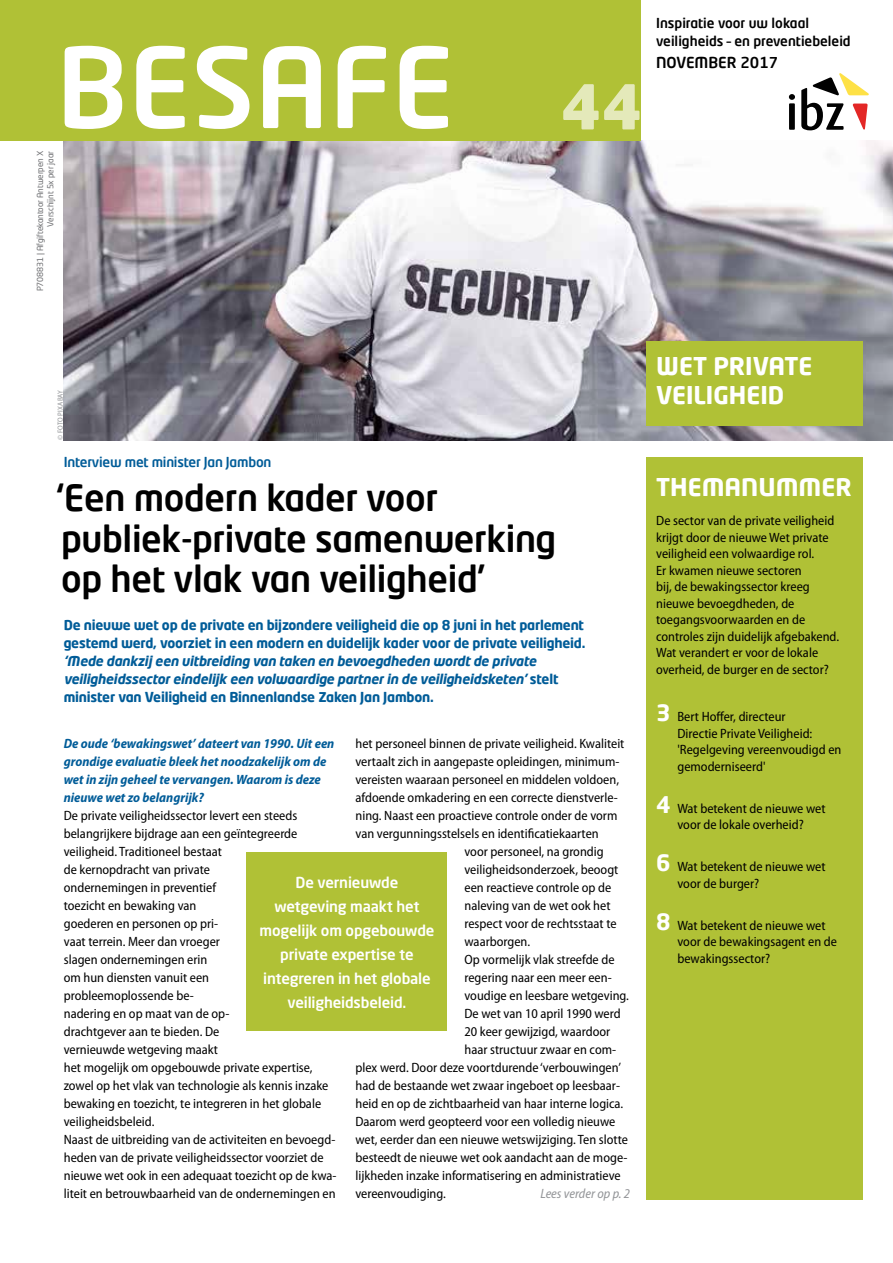
<style>
.page{position:relative;width:893px;height:1263px;background:#fff}
.page>*{position:absolute;margin:0;border:0;box-sizing:border-box;transform-origin:0 0}
.t1{font:500 109.65px "Neo Tech Pro";letter-spacing:.005em;color:#fff}
.t2{font:500 36px/40.5px "Neo Tech Pro";letter-spacing:-.01em;color:#000}
.t3{font:700 24px/28.5px "Neo Tech Pro";color:#fff}
.t4{font:15px/24px "Neo Sans Std Medium TR";letter-spacing:-.01em;color:#fff;text-align:center}
.t5{font:500 15px "Neo Tech Pro";color:#000}
.t6{font:semi-condensed 13.5px/18px "Myriad Pro";color:#000}
.t7{font:italic 700 13.5px/18px "Neo Tech Pro";letter-spacing:-.015em;color:#005c98}
.t8{font:italic 700 semi-condensed 13.5px/18px "Myriad Pro";color:#005c98}
.t9{font:700 13.5px/18px "Neo Tech Pro";letter-spacing:-.015em;color:#005c98}
.t10{font:500 13.5px/18px "Neo Tech Pro";color:#000}
.t11{font:500 13.5px "Neo Tech Pro";letter-spacing:-.015em;color:#005c98}
.t12{font:italic semi-condensed 13.5px "Myriad Pro";color:#939598}
.t13{font:8.25px/10.5px "Neo Tech Pro";letter-spacing:-.01em;color:#6d6e71;text-align:right}
.t14{font:semi-condensed 7.5px "Myriad Pro";letter-spacing:.02em;color:#939598}
.s1{font-weight:900;font-size:60.9px}
.s2{font-style:normal}
.s3{font-family:"Neo Tech Pro";font-weight:700;font-stretch:normal;font-size:22.5px;color:#fff}
</style>
<div class="page">
<img style="left:64px;top:140px;width:829px;height:300px">
<svg style="left:789px;top:73px;width:80px;height:57px"></svg>
<div style="left:0;top:0;width:640px;height:140px;background:#b0c136"></div>
<div style="left:647px;top:342px;width:216px;height:84px;background:#b0c136"></div>
<div style="left:647px;top:457px;width:216px;height:742px;background:#b0c136"></div>
<div style="left:247px;top:853px;width:200px;height:178px;background:#b0c136"></div>
<p class="t13" style="left:35px;top:291px;width:142px;rotate:-90deg">P708831 | Afgiftekantoor Antwerpen X<br>Verschijnt 5x per jaar</p>
<h1 class="t1" style="left:56px;top:18px;width:587px">BESAFE <span class="s1">44</span></h1>
<p class="t10" style="left:656px;top:13px;width:196px">Inspiratie voor uw lokaal veiligheids – en preventiebeleid</p>
<p class="t5" style="left:656px;top:53px;width:124px">NOVEMBER 2017</p>
<p class="t14" style="left:56px;top:440px;width:51px;rotate:-90deg">© FOTO PIXABAY</p>
<p class="t11" style="left:64px;top:454px;width:209px">Interview met minister Jan Jambon</p>
<h2 class="t2" style="left:56px;top:477px;width:501px">‘Een modern kader voor publiek-private samenwerking op het vlak van veiligheid’</h2>
<p class="t9" style="left:64px;top:615px;width:523px">De nieuwe wet op de private en bijzondere veiligheid die op 8 juni in het parlement gestemd werd, voorziet in een modern en duidelijk kader voor de private veiligheid.</p>
<p class="t7" style="left:64px;top:651px;width:496px">‘Mede dankzij een uitbreiding van taken en bevoegdheden wordt de private veiligheidssector eindelijk een volwaardige partner in de veiligheidsketen’ <span class="s2">stelt minister van Veiligheid en Binnenlandse Zaken Jan Jambon.</span></p>
<p class="t6" style="left:355px;top:734px;width:270px">het personeel binnen de private veiligheid. Kwaliteit</p>
<p class="t6" style="left:355px;top:752px;width:265px">vertaalt zich in aangepaste opleidingen, minimum-</p>
<p class="t6" style="left:355px;top:770px;width:265px">vereisten waaraan personeel en middelen voldoen,</p>
<p class="t6" style="left:355px;top:788px;width:264px">afdoende omkadering en een correcte dienstverle-</p>
<p class="t6" style="left:355px;top:806px;width:263px">ning. Naast een proactieve controle onder de vorm</p>
<p class="t6" style="left:355px;top:824px;width:245px">van vergunningsstelsels en identificatiekaarten</p>
<p class="t6" style="left:464px;top:842px;width:141px">voor personeel, na grondig</p>
<p class="t6" style="left:464px;top:860px;width:155px">veiligheidsonderzoek, beoogt</p>
<p class="t6" style="left:464px;top:878px;width:148px">een reactieve controle op de</p>
<p class="t6" style="left:464px;top:896px;width:148px">naleving van de wet ook het</p>
<p class="t6" style="left:464px;top:914px;width:154px">respect voor de rechtsstaat te</p>
<p class="t6" style="left:464px;top:932px;width:67px">waarborgen.</p>
<p class="t6" style="left:464px;top:950px;width:152px">Op vormelijk vlak streefde de</p>
<p class="t6" style="left:464px;top:968px;width:149px">regering naar een meer een-</p>
<p class="t6" style="left:464px;top:986px;width:166px">voudige en leesbare wetgeving.</p>
<p class="t6" style="left:464px;top:1004px;width:158px">De wet van 10 april 1990 werd</p>
<p class="t6" style="left:464px;top:1022px;width:147px">20 keer gewijzigd, waardoor</p>
<p class="t6" style="left:464px;top:1040px;width:153px">haar structuur zwaar en com-</p>
<p class="t6" style="left:355px;top:1058px;width:267px">plex werd. Door deze voortdurende ‘verbouwingen’</p>
<p class="t6" style="left:355px;top:1076px;width:266px">had de bestaande wet zwaar ingeboet op leesbaar-</p>
<p class="t6" style="left:355px;top:1094px;width:269px">heid en op de zichtbaarheid van haar interne logica.</p>
<p class="t6" style="left:355px;top:1112px;width:261px">Daarom werd geopteerd voor een volledig nieuwe</p>
<p class="t6" style="left:355px;top:1130px;width:274px">wet, eerder dan een nieuwe wetswijziging. Ten slotte</p>
<p class="t6" style="left:355px;top:1148px;width:274px">besteedt de nieuwe wet ook aandacht aan de moge-</p>
<p class="t6" style="left:355px;top:1166px;width:267px">lijkheden inzake informatisering en administratieve</p>
<p class="t6" style="left:355px;top:1184px;width:92px">vereenvoudiging.</p>
<p class="t12" style="left:540px;top:1185px;width:91px">Lees verder op p. 2</p>
<p class="t8" style="left:64px;top:734px;width:272px">De oude ‘bewakingswet’ dateert van 1990. Uit een grondige evaluatie bleek het noodzakelijk om de wet in zijn geheel te vervangen. Waarom is deze nieuwe wet zo belangrijk?</p>
<p class="t6" style="left:64px;top:806px;width:274px">De private veiligheidssector levert een steeds belangrijkere bijdrage aan een geïntegreerde veiligheid. Traditioneel bestaat<br>de kernopdracht van private<br>ondernemingen in preventief<br>toezicht en bewaking van<br>goederen en personen op pri-<br>vaat terrein. Meer dan vroeger<br>slagen ondernemingen erin<br>om hun diensten vanuit een<br>probleemoplossende be-<br>nadering en op maat van de op-<br>drachtgever aan te bieden. De<br>vernieuwde wetgeving maakt<br>het mogelijk om opgebouwde private expertise, zowel op het vlak van technologie als kennis inzake bewaking en toezicht, te integreren in het globale veiligheidsbeleid.<br>Naast de uitbreiding van de activiteiten en bevoegd&shy;heden van de private veiligheidssector voorziet de nieuwe wet ook in een adequaat toezicht op de kwa&shy;liteit en betrouwbaarheid van de ondernemingen en</p>
<p class="t4" style="left:259px;top:870px;width:177px">De vernieuwde wetgeving maakt het mogelijk om opgebouwde private expertise te integreren in het globale veiligheidsbeleid.</p>
<h3 class="t3" style="left:656px;top:352px;width:158px">WET PRIVATE<br>VEILIGHEID</h3>
<h3 class="t3" style="left:656px;top:472px;width:197px">THEMANUMMER</h3>
<p class="t6" style="left:656px;top:512px;width:184px;line-height:16.5px">De sector van de private veiligheid krijgt door de nieuwe Wet private veiligheid een volwaardige rol.<br>Er kwamen nieuwe sectoren<br>bij, de bewakingssector kreeg nieuwe bevoegdheden, de toegangsvoorwaarden en de controles zijn duidelijk afgebakend.<br>Wat verandert er voor de lokale overheid, de burger en de sector?</p>
<p class="t6" style="left:677px;top:708px;width:165px;line-height:16.5px;text-indent:-21px"><span class="s3">3</span> Bert Hoffer, directeur<br>Directie Private Veiligheid: 'Regelgeving vereenvoudigd en gemoderniseerd'</p>
<p class="t6" style="left:656px;top:800px;width:171px;line-height:16.5px;text-align:center"><span class="s3">4</span> Wat betekent de nieuwe wet voor de lokale overheid?</p>
<p class="t6" style="left:677px;top:858px;width:150px;line-height:16.5px;text-indent:-21px"><span class="s3">6</span> Wat betekent de nieuwe wet voor de burger?</p>
<p class="t6" style="left:677px;top:917px;width:161px;line-height:16.5px;text-indent:-21px"><span class="s3">8</span> Wat betekent de nieuwe wet voor de bewakingsagent en de bewakingssector?</p>
</div>
